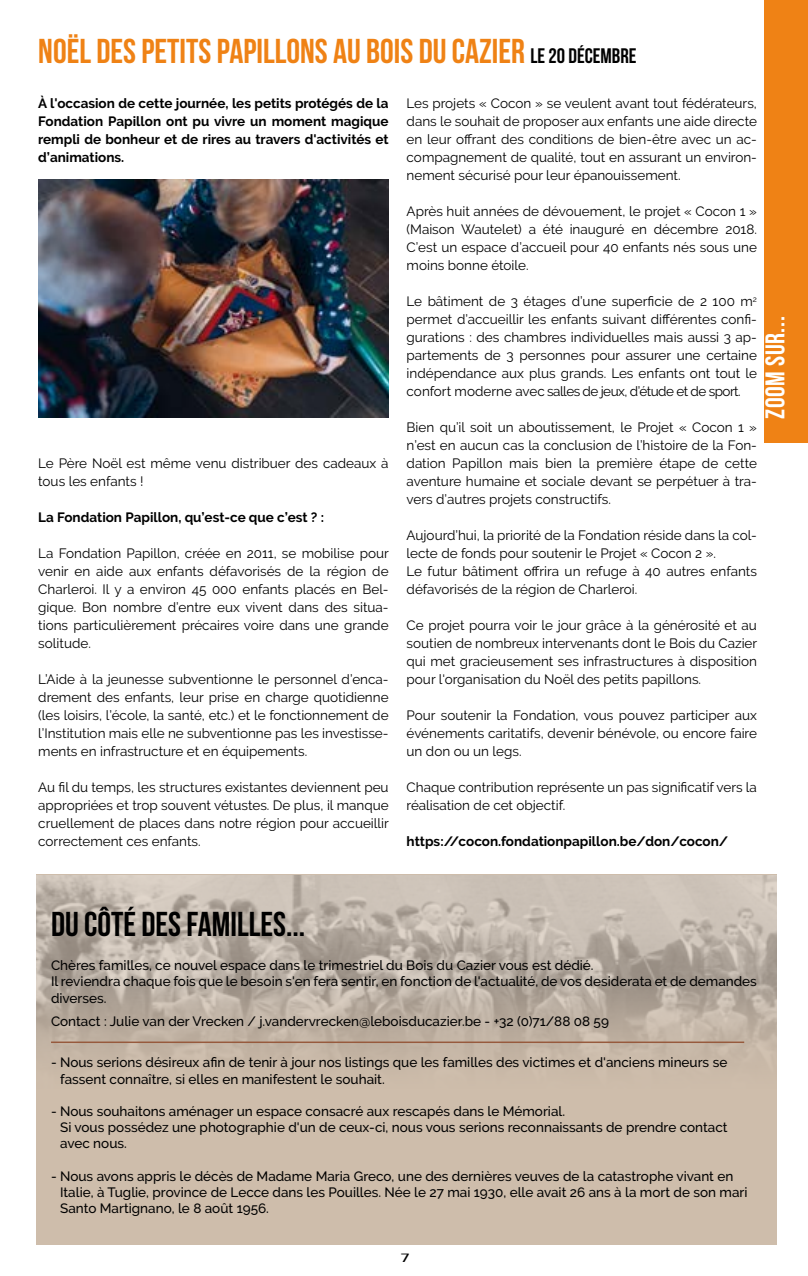
<style>
.page{position:relative;width:808px;height:1276px;background:#fff}
.page>*{position:absolute;margin:0;border:0;box-sizing:border-box;transform-origin:0 0}
.t1{font:700 34.5px "Bebas Neue";color:#ef8215}
.t2{font:700 34.5px "Bebas Neue";color:#000}
.t3{font:700 27px "Bebas Neue";letter-spacing:.02em;color:#fff}
.t4{font:13.5px/18px "Raleway";color:#000;text-align:justify}
.t5{font:500 13.5px/16.2px "Raleway";color:#000}
.t6{font:700 13.5px/18px "Raleway";color:#000;text-align:justify}
.t7{font:12px "Bebas Neue";color:#000;scale:2 1}
.s1{font-size:21px;color:#000}
</style>
<div class="page">
<div style="left:36px;top:874px;width:741px;height:370px;background:#cebdab"></div>
<div style="left:764px;top:0;width:44px;height:442px;background:#ef8215"></div>
<img style="left:38px;top:179px;width:351px;height:238px">
<img style="left:36px;top:875px;width:741px;height:186px">
<hr style="left:51px;top:1041px;width:693px;height:2px;background:#975a3d">
<h1 class="t1" style="left:38px;top:32px;width:600px">NOËL DES PETITS PAPILLONS AU BOIS DU CAZIER <span class="s1">LE 20 DÉCEMBRE</span></h1>
<p class="t6" style="left:38px;top:94px;width:352px">À l'occasion de cette journée, les petits protégés de la Fondation Papillon ont pu vivre un moment magique rempli de bonheur et de rires au travers d'activités et d’animations.</p>
<p class="t4" style="left:38px;top:454px;width:352px">Le Père Noël est même venu distribuer des cadeaux à tous les enfants !</p>
<p class="t6" style="left:38px;top:508px;width:287px">La Fondation Papillon, qu’est-ce que c’est ? :</p>
<p class="t4" style="left:38px;top:544px;width:352px">La Fondation Papillon, créée en 2011, se mobilise pour venir en aide aux enfants défavorisés de la région de Charleroi. Il y a environ 45 000 enfants placés en Bel&shy;gique. Bon nombre d’entre eux vivent dans des situa&shy;tions particulièrement précaires voire dans une grande solitude.</p>
<p class="t4" style="left:38px;top:670px;width:352px">L’Aide à la jeunesse subventionne le personnel d’enca&shy;drement des enfants, leur prise en charge quotidienne (les loisirs, l’école, la santé, etc.) et le fonctionnement de l’Institution mais elle ne subventionne pas les investisse&shy;ments en infrastructure et en équipements.</p>
<p class="t4" style="left:38px;top:778px;width:352px">Au fil du temps, les structures existantes deviennent peu appropriées et trop souvent vétustes. De plus, il manque cruellement de places dans notre région pour accueillir correctement ces enfants.</p>
<p class="t4" style="left:407px;top:94px;width:352px">Les projets « Cocon » se veulent avant tout fédérateurs, dans le souhait de proposer aux enfants une aide directe en leur offrant des conditions de bien-être avec un ac&shy;compagnement de qualité, tout en assurant un environ&shy;nement sécurisé pour leur épanouissement.</p>
<p class="t4" style="left:407px;top:202px;width:352px">Après huit années de dévouement, le projet « Cocon 1 » (Maison Wautelet) a été inauguré en décembre 2018.<br>C’est un espace d’accueil pour 40 enfants nés sous une moins bonne étoile.</p>
<p class="t4" style="left:407px;top:292px;width:352px">Le bâtiment de 3 étages d’une superficie de 2 100 m<sup>2 </sup>permet d’accueillir les enfants suivant différentes confi&shy;gurations : des chambres individuelles mais aussi 3 ap&shy;partements de 3 personnes pour assurer une certaine indépendance aux plus grands. Les enfants ont tout le confort moderne avec salles de jeux, d’étude et de sport.</p>
<p class="t4" style="left:407px;top:418px;width:352px">Bien qu’il soit un aboutissement, le Projet « Cocon 1 » n’est en aucun cas la conclusion de l’histoire de la Fon&shy;dation Papillon mais bien la première étape de cette aventure humaine et sociale devant se perpétuer à tra&shy;vers d’autres projets constructifs.</p>
<p class="t4" style="left:407px;top:526px;width:352px;text-align:left">Aujourd’hui, la priorité de la Fondation réside dans la col&shy;lecte de fonds pour soutenir le Projet « Cocon 2 ».<br>Le futur bâtiment offrira un refuge à 40 autres enfants défavorisés de la région de Charleroi.</p>
<p class="t4" style="left:407px;top:616px;width:352px">Ce projet pourra voir le jour grâce à la générosité et au soutien de nombreux intervenants dont le Bois du Cazier qui met gracieusement ses infrastructures à disposition pour l'organisation du Noël des petits papillons.</p>
<p class="t4" style="left:407px;top:706px;width:352px">Pour soutenir la Fondation, vous pouvez participer aux événements caritatifs, devenir bénévole, ou encore faire un don ou un legs.</p>
<p class="t4" style="left:407px;top:778px;width:352px">Chaque contribution représente un pas significatif vers la réalisation de cet objectif.</p>
<p class="t6" style="left:407px;top:832px;width:323px">https://cocon.fondationpapillon.be/don/cocon/</p>
<h2 class="t3" style="left:760px;top:419px;width:104px;rotate:-90deg">ZOOM SUR...</h2>
<h1 class="t2" style="left:51px;top:905px;width:256px">DU CÔTÉ DES FAMILLES...</h1>
<p class="t5" style="left:51px;top:957px;width:707px">Chères familles, ce nouvel espace dans le trimestriel du Bois du Cazier vous est dédié.<br>Il reviendra chaque fois que le besoin s'en fera sentir, en fonction de l'actualité, de vos desiderata et de demandes diverses.</p>
<p class="t5" style="left:51px;top:1013px;width:559px">Contact : Julie van der Vrecken / j.vandervrecken@leboisducazier.be - +32 (0)71/88 08 59</p>
<p class="t5" style="left:60px;top:1054px;width:669px;text-indent:-9px">- Nous serions désireux afin de tenir à jour nos listings que les familles des victimes et d'anciens mineurs se fassent connaître, si elles en manifestent le souhait.</p>
<p class="t5" style="left:60px;top:1103px;width:669px;text-indent:-9px">- Nous souhaitons aménager un espace consacré aux rescapés dans le Mémorial.<br>Si vous possédez une photographie d'un de ceux-ci, nous vous serions reconnaissants de prendre contact avec nous.</p>
<p class="t5" style="left:60px;top:1168px;width:689px;text-indent:-9px">- Nous avons appris le décès de Madame Maria Greco, une des dernières veuves de la catastrophe vivant en<br>Italie, à Tuglie, province de Lecce dans les Pouilles. Née le 27 mai 1930, elle avait 26 ans à la mort de son mari<br>Santo Martignano, le 8 août 1956.</p>
<p class="t7" style="left:400px;top:1251px;width:6px">7</p>
</div>
